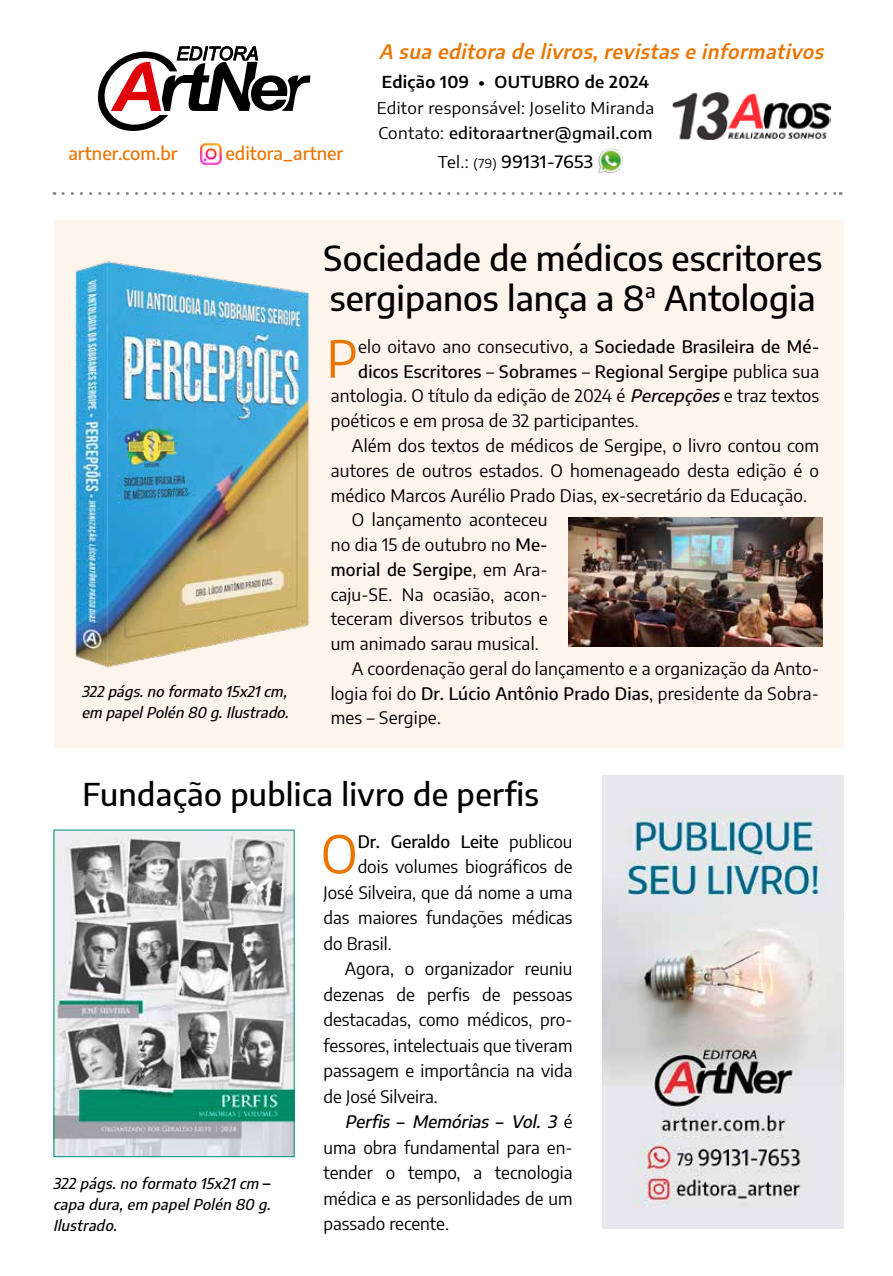
<style>
.page{position:relative;width:893px;height:1276px;background:#fff}
.page>*{position:absolute;margin:0;border:0;box-sizing:border-box;transform-origin:0 0}
.t1{font:51.75px "Encode Sans";color:#ea7500}
.t2{font:50.7px "Encode Sans";color:#ea7500}
.t3{font:500 34.5px/40.5px "Encode Sans";color:#000}
.t4{font:500 31.5px "Encode Sans";letter-spacing:.01em;color:#000}
.t5{font:italic 600 19.5px "Encode Sans";color:#ea7500}
.t6{font:500 18px "Encode Sans";color:#ea7500}
.t7{font:17.25px "Encode Sans";letter-spacing:.005em;color:#000}
.t8{font:500 17.25px "Encode Sans";letter-spacing:.01em;color:#000}
.t9{font:italic 500 17.25px "Encode Sans";color:#000}
.t10{font:500 17.1px "Encode Sans";letter-spacing:.015em;color:#000;scale:1.05 1}
.t11{font:16.2px/24.9px "Encode Sans";letter-spacing:.02em;color:#000;scale:1.05 1}
.t12{font:600 16.2px "Encode Sans";letter-spacing:.02em;color:#000;scale:1.05 1}
.t13{font:italic 500 15px/21px "Encode Sans";color:#000}
.s1{font-weight:500}
.s2{font-weight:400;font-size:16.35px}
.s3{font-weight:400;font-size:12.45px}
.s4{font-weight:400}
.s5{font-weight:500;font-style:italic}
.s6{font-style:normal;font-size:17.25px}
.s7{font-style:normal}
.s8{font-weight:400;font-style:normal}
</style>
<div class="page">
<div style="left:54px;top:220px;width:789px;height:528px;background:#fdf4eb"></div>
<img style="left:75px;top:261px;width:234px;height:407px">
<img style="left:599px;top:147px;width:25px;height:26px">
<img style="left:200px;top:143px;width:22px;height:22px">
<svg style="left:98px;top:46px;width:212px;height:85px"></svg>
<div style="left:205px;top:104px;width:12px;height:7px;background:#000"></div>
<div style="left:184px;top:75px;width:12px;height:8px;background:#000"></div>
<svg style="left:63px;top:192px;width:778px;height:3px"></svg>
<img style="left:672px;top:93px;width:158px;height:46px">
<img style="left:569px;top:517px;width:253px;height:129px">
<img style="left:56px;top:832px;width:236px;height:323px">
<img style="left:603px;top:775px;width:240px;height:453px">
<p class="t6" style="left:68px;top:140px;width:111px">artner.com.br</p>
<p class="t6" style="left:225px;top:140px;width:119px">editora_artner</p>
<p class="t5" style="left:379px;top:38px;width:452px">A sua editora de livros,revistas e informativos</p>
<p class="t12" style="left:382px;top:70px;width:256px">Edição 109 • OUTUBRO de 2024</p>
<p class="t11" style="left:377px;top:95px;width:266px">Editor responsável: Joselito Miranda<br>Contato: <span class="s1">editoraartner@gmail.com</span></p>
<p class="t10" style="left:438px;top:150px;width:149px"><span class="s2">Tel.:</span> <span class="s3">(79)</span> 99131-7653</p>
<p class="t13" style="left:82px;top:680px;width:213px">322págs.no formato 15x21cm, em papelPolén 80 g.Ilustrado.</p>
<h3 class="t3" style="left:323px;top:236px;width:500px">Sociedade de médicos escritores sergipanos lança a 8<sup>a</sup> Antologia</h3>
<h2 class="t2" style="left:326px;top:323px;width:33px">P</h2>
<p class="t7" style="left:358px;top:334px;width:463px">elo oitavo ano consecutivo, a <span class="s1">Sociedade Brasileira de Mé-</span></p>
<p class="t8" style="left:358px;top:359px;width:463px">dicos Escritores <span class="s4">–</span> Sobrames <span class="s4">–</span> Regional Sergipe <span class="s4">publica sua</span></p>
<p class="t7" style="left:331px;top:384px;width:490px">antologia. O título da edição de 2024 é <span class="s5">Percepções</span>e traz textos</p>
<p class="t7" style="left:331px;top:409px;width:309px">poéticos e em prosa de 32 participantes.</p>
<p class="t7" style="left:352px;top:433px;width:469px">Além dos textos de médicos de Sergipe, o livro contou com</p>
<p class="t7" style="left:331px;top:458px;width:490px">autores de outros estados. O homenageado desta edição é o</p>
<p class="t7" style="left:331px;top:483px;width:478px">médico Marcos Aurélio Prado Dias, ex-secretário da Educação.</p>
<p class="t7" style="left:352px;top:508px;width:197px">O lançamento aconteceu</p>
<p class="t7" style="left:331px;top:532px;width:218px">no dia 15 de outubro no <span class="s1">Me-</span></p>
<p class="t8" style="left:331px;top:557px;width:218px">morial de Sergipe<span class="s4">, em Ara-</span></p>
<p class="t7" style="left:331px;top:582px;width:218px">caju-SE. Na ocasião, acon-</p>
<p class="t7" style="left:331px;top:607px;width:218px">teceram diversos tributos e</p>
<p class="t7" style="left:331px;top:631px;width:210px">um animado sarau musical.</p>
<p class="t7" style="left:352px;top:656px;width:469px">A coordenação geral do lançamento e a organização da Anto-</p>
<p class="t7" style="left:331px;top:681px;width:490px">logia foi do <span class="s1">Dr. Lúcio Antônio Prado Dias</span>, presidente da Sobra-</p>
<p class="t7" style="left:331px;top:706px;width:112px">mes – Sergipe.</p>
<h3 class="t4" style="left:83px;top:772px;width:458px">Fundação publica livro de perfis</h3>
<p class="t13" style="left:53px;top:1171px;width:223px">322 págs.no formato 15x21cm <span class="s6">– </span>capa dura,em papelPolén 80 g.<br>Ilustrado.</p>
<h1 class="t1" style="left:321px;top:818px;width:38px">O</h1>
<p class="t8" style="left:358px;top:829px;width:216px">Dr. Geraldo Leite <span class="s4">publicou</span></p>
<p class="t7" style="left:358px;top:855px;width:216px">dois volumes biográficos de</p>
<p class="t7" style="left:324px;top:880px;width:250px">José Silveira, que dá nome a uma</p>
<p class="t7" style="left:324px;top:906px;width:251px">das maiores fundações médicas</p>
<p class="t7" style="left:324px;top:931px;width:70px">do Brasil.</p>
<p class="t7" style="left:345px;top:957px;width:229px">Agora, o organizador reuniu</p>
<p class="t7" style="left:324px;top:982px;width:251px">dezenas de perfis de pessoas</p>
<p class="t7" style="left:324px;top:1008px;width:251px">destacadas, como médicos, pro-</p>
<p class="t7" style="left:323px;top:1033px;width:250px">fessores, intelectuais que tiveram</p>
<p class="t7" style="left:323px;top:1059px;width:250px">passagem e importância na vida</p>
<p class="t7" style="left:323px;top:1084px;width:116px">de José Silveira.</p>
<p class="t9" style="left:345px;top:1109px;width:229px">Perfis <span class="s7">–</span> Memórias <span class="s7">–</span> Vol. 3 <span class="s8">é</span></p>
<p class="t7" style="left:323px;top:1135px;width:251px">uma obra fundamental para en-</p>
<p class="t7" style="left:323px;top:1161px;width:251px">tender o tempo, a tecnologia</p>
<p class="t7" style="left:323px;top:1186px;width:250px">médica e as personlidades de um</p>
<p class="t7" style="left:323px;top:1212px;width:127px">passado recente.</p>
</div>
